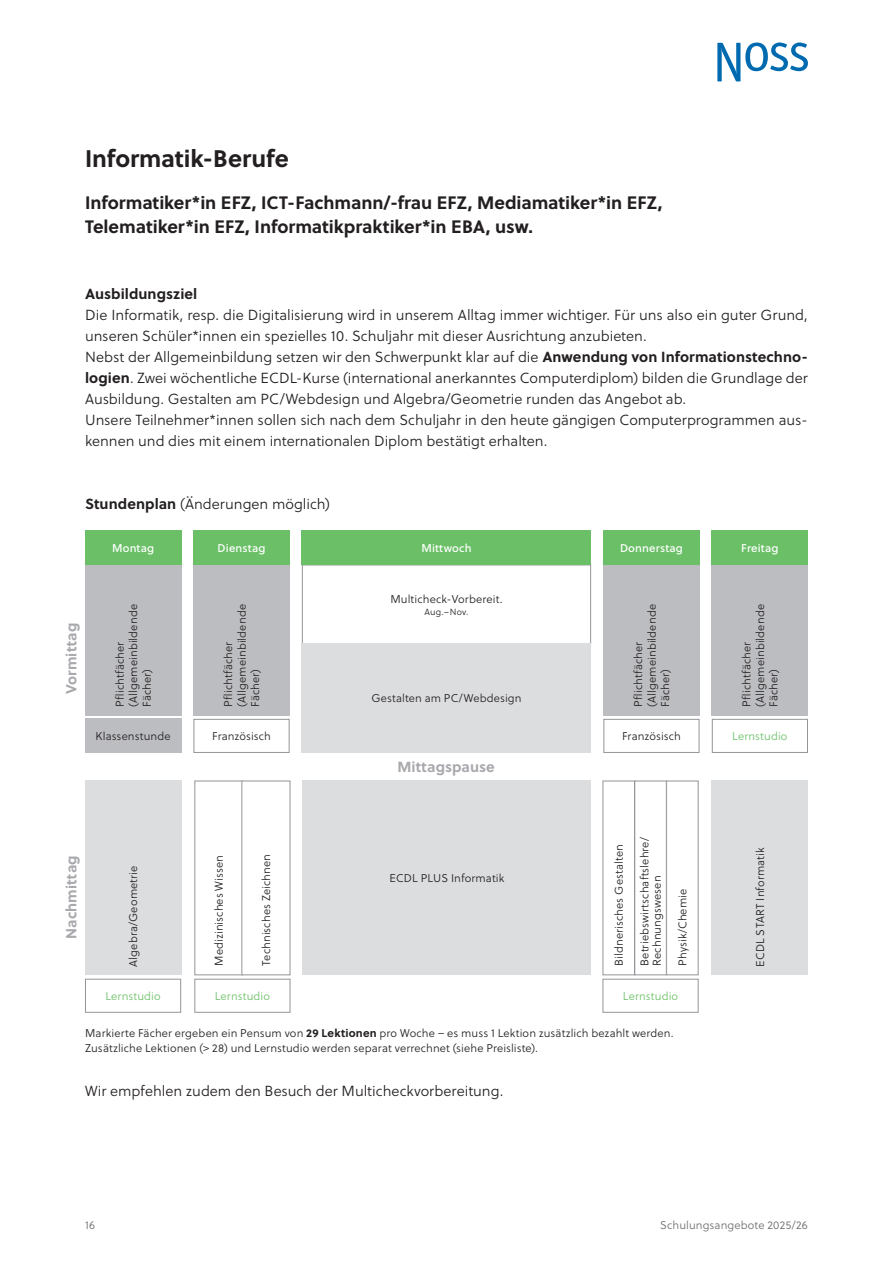
<style>
.page{position:relative;width:893px;height:1263px;background:#fff}
.page>*{position:absolute;margin:0;border:0;box-sizing:border-box;transform-origin:0 0}
.t1{font:700 24px "Soleil";letter-spacing:-.005em;color:#231f20}
.t2{font:700 18px/24px "Soleil";letter-spacing:-.005em;color:#231f20}
.t3{font:14.7px/21px "Soleil Lt";color:#231f20}
.t4{font:700 14.7px "Soleil";letter-spacing:.005em;color:#a8a9ad}
.t5{font:700 14.7px "Soleil";letter-spacing:.005em;color:#231f20}
.t6{font:11.25px/13.5px "Soleil Lt";letter-spacing:.01em;color:#231f20}
.t7{font:11.25px "Soleil Lt";letter-spacing:.01em;color:#6bc067}
.t8{font:11.25px "Soleil Bk";letter-spacing:.015em;color:#fff}
.t9{font:11.25px "Soleil Lt";letter-spacing:.01em;color:#6c6d70}
.t10{font:9px "Soleil Lt";letter-spacing:.02em;color:#231f20}
.s1{font-family:"Soleil";font-weight:700}
</style>
<div class="page">
<svg style="left:717px;top:43px;width:91px;height:38px"></svg>
<div style="left:85px;top:530px;width:96px;height:34px;background:#6bc067"></div>
<div style="left:85px;top:719px;width:96px;height:34px;background:#bcbdc0"></div>
<div style="left:712px;top:719px;width:96px;height:34px;border:1px solid #939598"></div>
<div style="left:85px;top:564px;width:96px;height:151px;background:#bcbdc0"></div>
<div style="left:193px;top:564px;width:97px;height:151px;background:#bcbdc0"></div>
<div style="left:194px;top:780px;width:49px;height:195px;border:1px solid #939598"></div>
<div style="left:712px;top:780px;width:96px;height:195px;background:#dcdddf"></div>
<div style="left:303px;top:780px;width:288px;height:195px;background:#dcdddf"></div>
<div style="left:241px;top:780px;width:49px;height:195px;border:1px solid #939598"></div>
<div style="left:302px;top:564px;width:289px;height:80px;border:1px solid #939598"></div>
<div style="left:302px;top:644px;width:289px;height:109px;background:#dcdddf"></div>
<div style="left:603px;top:564px;width:96px;height:151px;background:#bcbdc0"></div>
<div style="left:712px;top:564px;width:96px;height:151px;background:#bcbdc0"></div>
<div style="left:193px;top:530px;width:97px;height:34px;background:#6bc067"></div>
<div style="left:302px;top:530px;width:289px;height:34px;background:#6bc067"></div>
<div style="left:603px;top:530px;width:96px;height:34px;background:#6bc067"></div>
<div style="left:712px;top:530px;width:96px;height:34px;background:#6bc067"></div>
<div style="left:602px;top:979px;width:97px;height:34px;border:1px solid #939598"></div>
<div style="left:194px;top:979px;width:96px;height:34px;border:1px solid #939598"></div>
<div style="left:85px;top:979px;width:96px;height:34px;border:1px solid #939598"></div>
<div style="left:193px;top:719px;width:97px;height:34px;border:1px solid #939598"></div>
<div style="left:603px;top:719px;width:96px;height:34px;border:1px solid #939598"></div>
<div style="left:85px;top:780px;width:96px;height:195px;background:#dcdddf"></div>
<div style="left:602px;top:780px;width:33px;height:195px;border:1px solid #939598"></div>
<div style="left:666px;top:780px;width:33px;height:195px;border:1px solid #939598"></div>
<div style="left:634px;top:780px;width:33px;height:195px;border:1px solid #939598"></div>
<h1 class="t1" style="left:85px;top:140px;width:205px">Informatik-Berufe</h1>
<p class="t2" style="left:85px;top:190px;width:579px">Informatiker*in EFZ, ICT-Fachmann/-frau EFZ, Mediamatiker*in EFZ,<br>Telematiker*in EFZ, Informatikpraktiker*in EBA, usw.</p>
<p class="t5" style="left:85px;top:282px;width:114px">Ausbildungsziel</p>
<p class="t3" style="left:85px;top:304px;width:724px">Die Informatik, resp. die Digitalisierung wird in unserem Alltag immer wichtiger. Für uns also ein guter Grund, unseren Schüler*innen ein spezielles 10. Schuljahr mit dieser Ausrichtung anzubieten.<br>Nebst der Allgemeinbildung setzen wir den Schwerpunkt klar auf die <span class="s1">Anwendung von Informationstechno&shy;logien</span>. Zwei wöchentliche ECDL-Kurse (international anerkanntes Computerdiplom) bilden die Grundlage der Ausbildung. Gestalten am PC/Webdesign und Algebra/Geometrie runden das Angebot ab.<br>Unsere Teilnehmer*innen sollen sich nach dem Schuljahr in den heute gängigen Computerprogrammen aus&shy;kennen und dies mit einem internationalen Diplom bestätigt erhalten.</p>
<p class="t3" style="left:85px;top:493px;width:246px"><span class="s1">Stundenplan</span> (Änderungen möglich)</p>
<p class="t4" style="left:60px;top:694px;width:73px;rotate:-90deg">Vormittag</p>
<p class="t8" style="left:112px;top:539px;width:44px">Montag</p>
<p class="t8" style="left:218px;top:539px;width:49px">Dienstag</p>
<p class="t8" style="left:421px;top:539px;width:52px">Mittwoch</p>
<p class="t8" style="left:620px;top:539px;width:64px">Donnerstag</p>
<p class="t8" style="left:741px;top:539px;width:39px">Freitag</p>
<p class="t6" style="left:113px;top:707px;width:104px;rotate:-90deg">Pflichtfächer (Allgemeinbildende<br>Fächer)</p>
<p class="t6" style="left:221px;top:707px;width:104px;rotate:-90deg">Pflichtfächer (Allgemeinbildende<br>Fächer)</p>
<p class="t6" style="left:390px;top:592px;width:112px">Multicheck-Vorbereit.</p>
<p class="t10" style="left:425px;top:605px;width:44px">Aug.–Nov.</p>
<p class="t6" style="left:371px;top:692px;width:152px">Gestalten am PC/Webdesign</p>
<p class="t6" style="left:631px;top:707px;width:104px;rotate:-90deg">Pflichtfächer (Allgemeinbildende<br>Fächer)</p>
<p class="t6" style="left:740px;top:707px;width:104px;rotate:-90deg">Pflichtfächer (Allgemeinbildende<br>Fächer)</p>
<p class="t6" style="left:212px;top:729px;width:60px">Französisch</p>
<p class="t6" style="left:622px;top:729px;width:60px">Französisch</p>
<p class="t6" style="left:96px;top:729px;width:76px">Klassenstunde</p>
<p class="t7" style="left:732px;top:728px;width:57px">Lernstudio</p>
<p class="t4" style="left:397px;top:756px;width:99px">Mittagspause</p>
<p class="t4" style="left:60px;top:939px;width:85px;rotate:-90deg">Nachmittag</p>
<p class="t6" style="left:127px;top:967px;width:103px;rotate:-90deg">Algebra/Geometrie</p>
<p class="t6" style="left:612px;top:966px;width:123px;rotate:-90deg">Bildnerisches Gestalten</p>
<p class="t6" style="left:638px;top:966px;width:130px;line-height:12.3px;rotate:-90deg">Betriebswirtschaftslehre/<br>Rechnungswesen</p>
<p class="t6" style="left:212px;top:966px;width:113px;rotate:-90deg">Medizinisches Wissen</p>
<p class="t6" style="left:753px;top:967px;width:121px;rotate:-90deg">ECDL START Informatik</p>
<p class="t6" style="left:259px;top:966px;width:114px;rotate:-90deg">Technisches Zeichnen</p>
<p class="t6" style="left:389px;top:871px;width:116px">ECDL PLUS Informatik</p>
<p class="t6" style="left:676px;top:966px;width:79px;rotate:-90deg">Physik/Chemie</p>
<p class="t7" style="left:105px;top:988px;width:57px">Lernstudio</p>
<p class="t7" style="left:215px;top:988px;width:57px">Lernstudio</p>
<p class="t7" style="left:623px;top:988px;width:57px">Lernstudio</p>
<p class="t6" style="left:85px;top:1026px;width:588px;line-height:15px">Markierte Fächer ergeben ein Pensum von <span class="s1">29 Lektionen</span> pro Woche – es muss 1 Lektion zusätzlich bezahlt werden.<br>Zusätzliche Lektionen (&gt; 28) und Lernstudio werden separat verrechnet (siehe Preisliste).</p>
<p class="t3" style="left:85px;top:1080px;width:417px">Wir empfehlen zudem den Besuch der Multicheckvorbereitung.</p>
<p class="t9" style="left:85px;top:1217px;width:12px">16</p>
<p class="t9" style="left:660px;top:1217px;width:149px">Schulungsangebote 2025/26</p>
</div>
